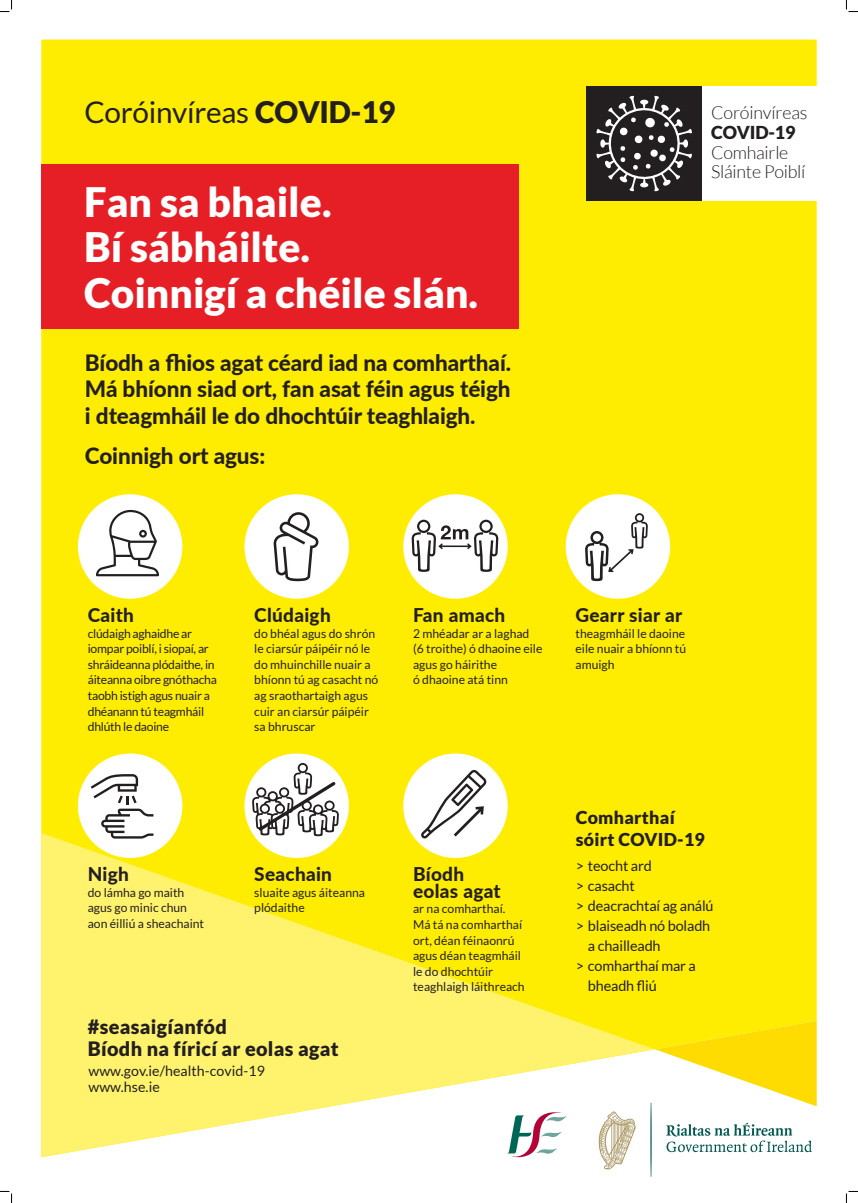
<style>
.page{position:relative;width:858px;height:1203px;background:#fff}
.page>*{position:absolute;margin:0;border:0;box-sizing:border-box;transform-origin:0 0}
.t1{font:900 40.63px/45.1px "Lato";color:#fff}
.t2{font:29.71px "Lato";letter-spacing:-.01em;color:#231f20}
.t3{font:800 22.5px/26.5px "Lato";letter-spacing:-.005em;color:#231f20;text-align:justify}
.t4{font:900 19.81px/21.8px "Lato";letter-spacing:.015em;color:#231f20}
.t5{font:800 18.97px/16.6px "Lato";letter-spacing:.015em;color:#231f20}
.t6{font:300 17.85px/19.8px "Lato";letter-spacing:-.015em;color:#231f20}
.t7{font:900 17.85px "Lato";letter-spacing:-.01em;color:#231f20}
.t8{font:900 17.78px/21.5px "Lato";letter-spacing:.015em;color:#231f20}
.t9{font:14.45px "Lato";letter-spacing:-.01em;color:#231f20}
.t10{font:14.21px/16px "Lato";letter-spacing:.005em;color:#231f20}
.t11{font:12.18px/15.6px "Lato";color:#231f20}
.t12{font:12.18px/15.6px "Lato";letter-spacing:-.02em;color:#231f20}
.s1{font-weight:900}
</style>
<div class="page">
<div style="left:41px;top:40px;width:775px;height:981px;background:#ffed01"></div>
<svg style="left:41px;top:833px;width:613px;height:324px;background:#fff25e"></svg>
<svg style="left:507px;top:1108px;width:59px;height:50px"></svg>
<svg style="left:650px;top:1021px;width:166px;height:156px"></svg>
<svg style="left:598px;top:1111px;width:37px;height:58px"></svg>
<div style="left:41px;top:164px;width:477px;height:165px;background:#e61e25"></div>
<div style="left:78px;top:753px;width:104px;height:105px;background:#fff;border-radius:50%"></div>
<svg style="left:91px;top:774px;width:62px;height:64px"></svg>
<div style="left:244px;top:494px;width:105px;height:105px;background:#fff;border-radius:50%"></div>
<svg style="left:273px;top:512px;width:45px;height:69px"></svg>
<div style="left:403px;top:753px;width:104px;height:105px;background:#fff;border-radius:50%"></div>
<svg style="left:421px;top:770px;width:66px;height:68px"></svg>
<div style="left:244px;top:753px;width:105px;height:105px;background:#fff;border-radius:50%"></div>
<svg style="left:252px;top:763px;width:87px;height:73px"></svg>
<div style="left:78px;top:494px;width:104px;height:105px;background:#fff;border-radius:50%"></div>
<svg style="left:96px;top:510px;width:63px;height:66px"></svg>
<div style="left:403px;top:494px;width:104px;height:105px;background:#fff;border-radius:50%"></div>
<svg style="left:411px;top:520px;width:87px;height:52px"></svg>
<div style="left:565px;top:494px;width:105px;height:105px;background:#fff;border-radius:50%"></div>
<svg style="left:585px;top:513px;width:62px;height:68px"></svg>
<div style="left:586px;top:86px;width:115px;height:115px;background:#231f20"></div>
<div style="left:701px;top:86px;width:115px;height:115px;background:#fff"></div>
<svg style="left:596px;top:96px;width:95px;height:95px"></svg>
<svg style="left:0;top:0;width:12px;height:12px"></svg>
<svg style="left:0;top:1191px;width:12px;height:12px"></svg>
<svg style="left:846px;top:0;width:11px;height:12px"></svg>
<svg style="left:846px;top:1191px;width:11px;height:12px"></svg>
<h2 class="t2" style="left:84px;top:96px;width:312px">Coróinvíreas <span class="s1">COVID-19</span></h2>
<h1 class="t1" style="left:84px;top:179px;width:395px">Fan sa bhaile.<br>Bí sábháilte.<br>Coinnigí a chéile slán.</h1>
<h3 class="t3" style="left:85px;top:348px;width:427px">Bíodh a fhios agat céard iad na comharthaí.<br>Má bhíonn siad ort, fan asat féin agus téigh i dteagmháil le do dhochtúir teaghlaigh.</h3>
<h3 class="t3" style="left:85px;top:441px;width:182px">Coinnigh ort agus:</h3>
<h3 class="t6" style="left:711px;top:103px;width:98px">Coróinvíreas</h3>
<h3 class="t7" style="left:711px;top:122px;width:86px">COVID-19</h3>
<h3 class="t6" style="left:711px;top:142px;width:96px">Comhairle<br>Sláinte Poiblí</h3>
<h3 class="t5" style="left:88px;top:606px;width:48px">Caith</h3>
<p class="t12" style="left:88px;top:625px;width:131px">clúdaigh aghaidhe ar iompar poiblí, i siopaí, ar shráideanna plódaithe, in áiteanna oibre gnóthacha taobh istigh agus nuair a dhéanann tú teagmháil dhlúth le daoine</p>
<h3 class="t5" style="left:254px;top:606px;width:78px">Clúdaigh</h3>
<p class="t11" style="left:254px;top:625px;width:126px">do bhéal agus do shrón le ciarsúr páipéir nó le do mhuinchille nuair a bhíonn tú ag casacht nó ag sraothartaigh agus cuir an ciarsúr páipéir sa bhruscar</p>
<h3 class="t5" style="left:88px;top:865px;width:43px">Nigh</h3>
<p class="t11" style="left:88px;top:884px;width:118px">do lámha go maith agus go minic chun aon éilliú a sheachaint</p>
<h3 class="t5" style="left:254px;top:865px;width:79px">Seachain</h3>
<p class="t11" style="left:254px;top:884px;width:112px">sluaite agus áiteanna plódaithe</p>
<h3 class="t4" style="left:88px;top:1016px;width:252px">#seasaigíanfód<br>Bíodh na fíricí ar eolas agat</h3>
<p class="t10" style="left:88px;top:1063px;width:178px">www.gov.ie/health-covid-19 www.hse.ie</p>
<h3 class="t5" style="left:413px;top:606px;width:94px">Fan amach</h3>
<p class="t11" style="left:413px;top:625px;width:131px">2 mhéadar ar a laghad (6 troithe) ó dhaoine eile agus go háirithe<br>ó dhaoine atá tinn</p>
<h3 class="t5" style="left:575px;top:606px;width:108px">Gearr siar ar</h3>
<p class="t11" style="left:575px;top:625px;width:112px;text-align:justify">theagmháil le daoine eile nuair a bhíonn tú amuigh</p>
<h3 class="t5" style="left:413px;top:865px;width:89px">Bíodh eolas agat</h3>
<p class="t11" style="left:413px;top:901px;width:113px">ar na comharthaí.<br>Má tá na comharthaí ort, déan féinaonrú agus déan teagmháil le do dhochtúir teaghlaigh láithreach</p>
<h3 class="t8" style="left:575px;top:807px;width:131px">Comharthaí sóirt COVID-19</h3>
<p class="t9" style="left:575px;top:858px;width:77px">&gt; teocht ard</p>
<p class="t9" style="left:575px;top:878px;width:61px">&gt; casacht</p>
<p class="t9" style="left:575px;top:898px;width:139px">&gt; deacrachtaí ag análú</p>
<p class="t9" style="left:575px;top:918px;width:136px">&gt; blaiseadh nó boladh</p>
<p class="t9" style="left:588px;top:938px;width:74px">a chailleadh</p>
<p class="t9" style="left:575px;top:958px;width:122px">&gt; comharthaí mar a</p>
<p class="t9" style="left:588px;top:978px;width:70px">bheadh fliú</p>
</div>
